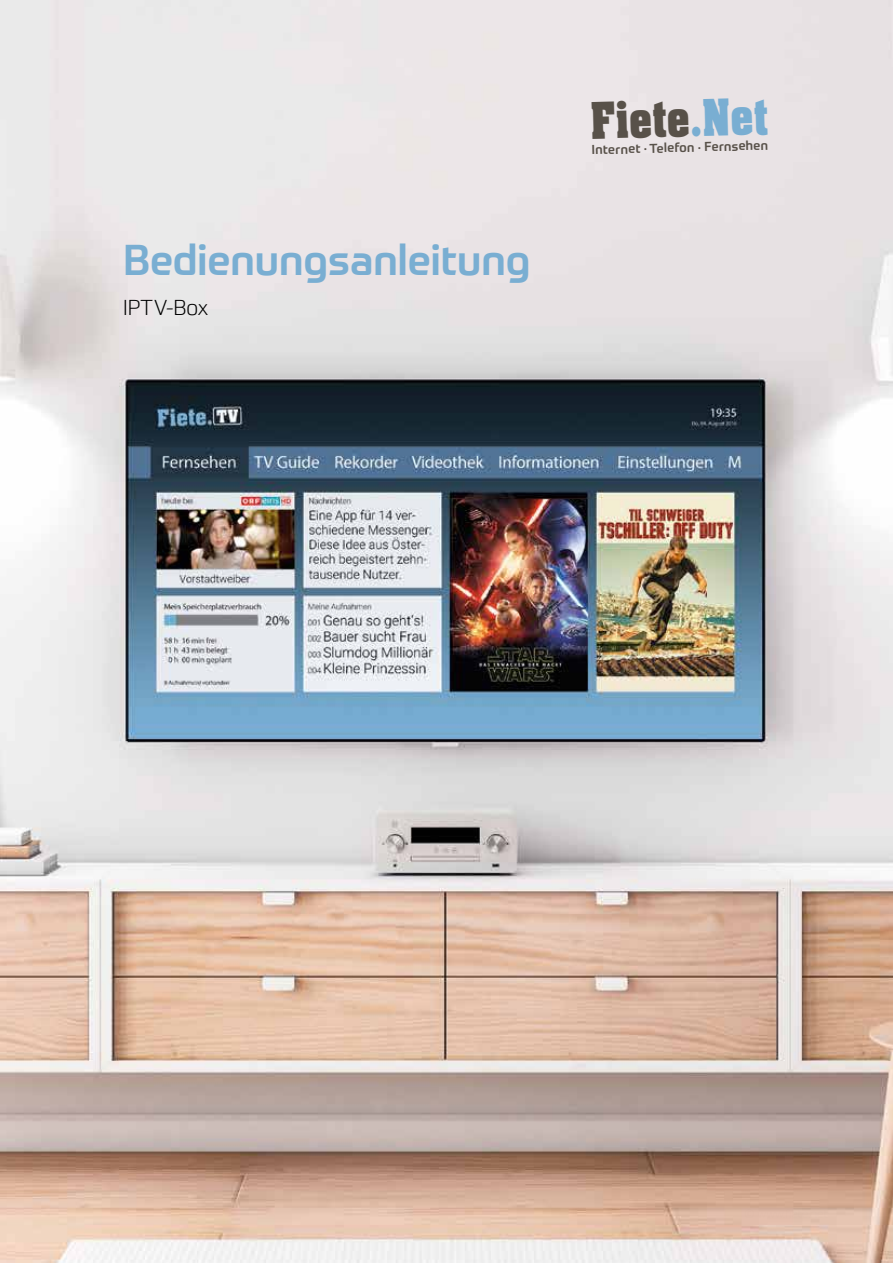
<style>
.page{position:relative;width:893px;height:1263px;background:#fff}
.page>*{position:absolute;margin:0;border:0;box-sizing:border-box;transform-origin:0 0}
.t1{font:55.35px "Aachen Bold Plain";color:#585149;scale:.83 1}
.t2{font:500 42px "Prometo";color:#79aed2}
.t3{font:300 21px "Prometo";color:#000}
.t4{font:500 12.75px "Prometo";color:#585149}
.s1{color:#79aed2}
</style>
<div class="page">
<img style="left:0;top:0;width:893px;height:1263px">
<h2 class="t2" style="left:123px;top:234px;width:409px">Bedienungsanleitung</h2>
<h3 class="t3" style="left:123px;top:295px;width:87px">IPTV-Box</h3>
<h1 class="t1" style="left:590px;top:90px;width:215px;rotate:-1deg">Fiete<span class="s1">.Net</span></h1>
<p class="t4" style="left:592px;top:141px;width:178px;rotate:-1deg">Internet . Telefon . Fernsehen</p>
</div>
